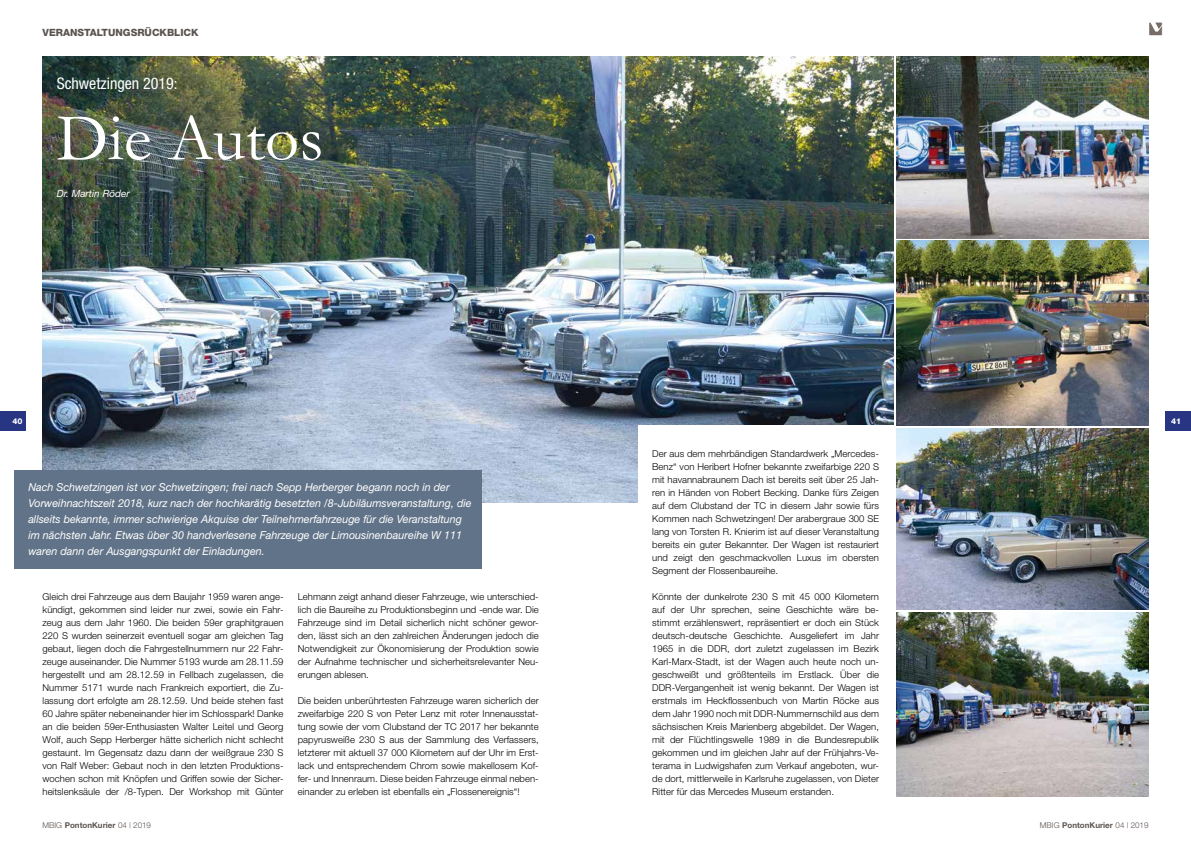
<style>
.page{position:relative;width:1191px;height:842px;background:#fff}
.page>*{position:absolute;margin:0;border:0;box-sizing:border-box;transform-origin:0 0}
.t1{font:67px "Garamond";color:#fff}
.t2{font:condensed 16px "Helvetica Neue";color:#fff}
.t3{font:italic 11px/16px "Helvetica Neue";color:#fff}
.t4{font:800 10px "Helvetica Neue";color:#5b534f}
.t5{font:italic 10px "Helvetica Neue";color:#fff}
.t6{font:300 9.5px/13px "Helvetica Neue";letter-spacing:.005em;color:#000;text-align:justify}
.t7{font:700 8px "Helvetica Neue";color:#5b534f}
.t8{font:800 8px "Helvetica Neue";color:#fff}
.s1{font-weight:300}
</style>
<div class="page">
<div style="left:0;top:411px;width:26px;height:20px;background:#283583"></div>
<img style="left:43px;top:57px;width:552px;height:445px">
<div style="left:14px;top:471px;width:468px;height:98px;background:#617388"></div>
<img style="left:595px;top:23px;width:568px;height:774px">
<div style="left:1165px;top:411px;width:26px;height:20px;background:#283583"></div>
<div style="left:638px;top:425px;width:257px;height:368px;background:#fff"></div>
<div style="left:1148px;top:22px;width:14px;height:14px;background:#776c68"></div>
<svg style="left:1151px;top:24px;width:9px;height:8px"></svg>
<div style="left:1148px;top:22px;width:14px;height:14px;border:1px solid #fff"></div>
<img style="left:896px;top:57px;width:252px;height:181px">
<img style="left:896px;top:241px;width:252px;height:184px">
<img style="left:896px;top:612px;width:252px;height:185px">
<img style="left:896px;top:428px;width:252px;height:181px">
<p class="t4" style="left:43px;top:26px;width:157px">VERANSTALTUNGSRÜCKBLICK</p>
<h2 class="t2" style="left:57px;top:74px;width:123px">Schwetzingen 2019:</h2>
<h1 class="t1" style="left:57px;top:98px;width:268px">Die Autos</h1>
<p class="t5" style="left:57px;top:188px;width:75px">Dr. Martin Röder</p>
<p class="t8" style="left:13px;top:417px;width:12px">40</p>
<p class="t3" style="left:28px;top:479px;width:445px">Nach Schwetzingen ist vor Schwetzingen; frei nach Sepp Herberger begann noch in der Vorweihnachtszeit 2018, kurz nach der hochkarätig besetzten /8-Jubiläumsveranstaltung, die allseits bekannte, immer schwierige Akquise der Teilnehmerfahrzeuge für die Veranstaltung im nächsten Jahr. Etwas über 30 handverlesene Fahrzeuge der Limousinenbaureihe W 111 waren dann der Ausgangspunkt der Einladungen.</p>
<p class="t6" style="left:43px;top:590px;width:242px">Gleich drei Fahrzeuge aus dem Baujahr 1959 waren ange&shy;kündigt, gekommen sind leider nur zwei, sowie ein Fahr&shy;zeug aus dem Jahr 1960. Die beiden 59er graphitgrauen 220 S wurden seinerzeit eventuell sogar am gleichen Tag gebaut, liegen doch die Fahrgestellnummern nur 22 Fahr&shy;zeuge auseinander. Die Nummer 5193 wurde am 28.11.59 hergestellt und am 28.12.59 in Fellbach zugelassen, die Nummer 5171 wurde nach Frankreich exportiert, die Zu&shy;lassung dort erfolgte am 28.12.59. Und beide stehen fast 60 Jahre später nebeneinander hier im Schlosspark! Danke an die beiden 59er-Enthusiasten Walter Leitel und Georg Wolf, auch Sepp Herberger hätte sicherlich nicht schlecht gestaunt. Im Gegensatz dazu dann der weißgraue 230 S von Ralf Weber: Gebaut noch in den letzten Produktions&shy;wochen schon mit Knöpfen und Griffen sowie der Sicher&shy;heitslenksäule der /8-Typen. Der Workshop mit Günter</p>
<p class="t6" style="left:298px;top:590px;width:242px">Lehmann zeigt anhand dieser Fahrzeuge, wie unterschied&shy;lich die Baureihe zu Produktionsbeginn und -ende war. Die Fahrzeuge sind im Detail sicherlich nicht schöner gewor&shy;den, lässt sich an den zahlreichen Änderungen jedoch die Notwendigkeit zur Ökonomisierung der Produktion sowie der Aufnahme technischer und sicherheitsrelevanter Neu&shy;erungen ablesen.</p>
<p class="t6" style="left:298px;top:694px;width:242px">Die beiden unberührtesten Fahrzeuge waren sicherlich der zweifarbige 220 S von Peter Lenz mit roter Innenausstat&shy;tung sowie der vom Clubstand der TC 2017 her bekannte papyrusweiße 230 S aus der Sammlung des Verfassers, letzterer mit aktuell 37 000 Kilometern auf der Uhr im Erst&shy;lack und entsprechendem Chrom sowie makellosem Kof&shy;fer- und Innenraum. Diese beiden Fahrzeuge einmal neben&shy;einander zu erleben ist ebenfalls ein „Flossenereignis“!</p>
<p class="t7" style="left:43px;top:821px;width:110px"><span class="s1">MBIG</span> PontonKurier <span class="s1">04 | 2019</span></p>
<p class="t6" style="left:652px;top:447px;width:228px">Der aus dem mehrbändigen Standardwerk „Mercedes-Benz“ von Heribert Hofner bekannte zweifarbige 220 S mit havannabraunem Dach ist bereits seit über 25 Jah&shy;ren in Händen von Robert Becking. Danke fürs Zeigen auf dem Clubstand der TC in diesem Jahr sowie fürs Kommen nach Schwetzingen! Der arabergraue 300 SE lang von Torsten R. Knierim ist auf dieser Veranstaltung bereits ein guter Bekannter. Der Wagen ist restauriert und zeigt den geschmackvollen Luxus im obersten Segment der Flossenbaureihe.</p>
<p class="t6" style="left:652px;top:590px;width:228px">Könnte der dunkelrote 230 S mit 45 000 Kilometern auf der Uhr sprechen, seine Geschichte wäre be&shy;stimmt erzählenswert, repräsentiert er doch ein Stück deutsch-deutsche Geschichte. Ausgeliefert im Jahr 1965 in die DDR, dort zuletzt zugelassen im Bezirk Karl-Marx-Stadt, ist der Wagen auch heute noch un&shy;geschweißt und größtenteils im Erstlack. Über die DDR-Vergangenheit ist wenig bekannt. Der Wagen ist erstmals im Heckflossenbuch von Martin Röcke aus dem Jahr 1990 noch mit DDR-Nummernschild aus dem sächsischen Kreis Marienberg abgebildet. Der Wagen, mit der Flüchtlingswelle 1989 in die Bundesrepublik gekommen und im gleichen Jahr auf der Frühjahrs-Ve&shy;terama in Ludwigshafen zum Verkauf angeboten, wur&shy;de dort, mittlerweile in Karlsruhe zugelassen, von Dieter Ritter für das Mercedes Museum erstanden.</p>
<p class="t8" style="left:1171px;top:417px;width:12px">41</p>
<p class="t7" style="left:1040px;top:821px;width:110px"><span class="s1">MBIG</span> PontonKurier <span class="s1">04 | 2019</span></p>
</div>
